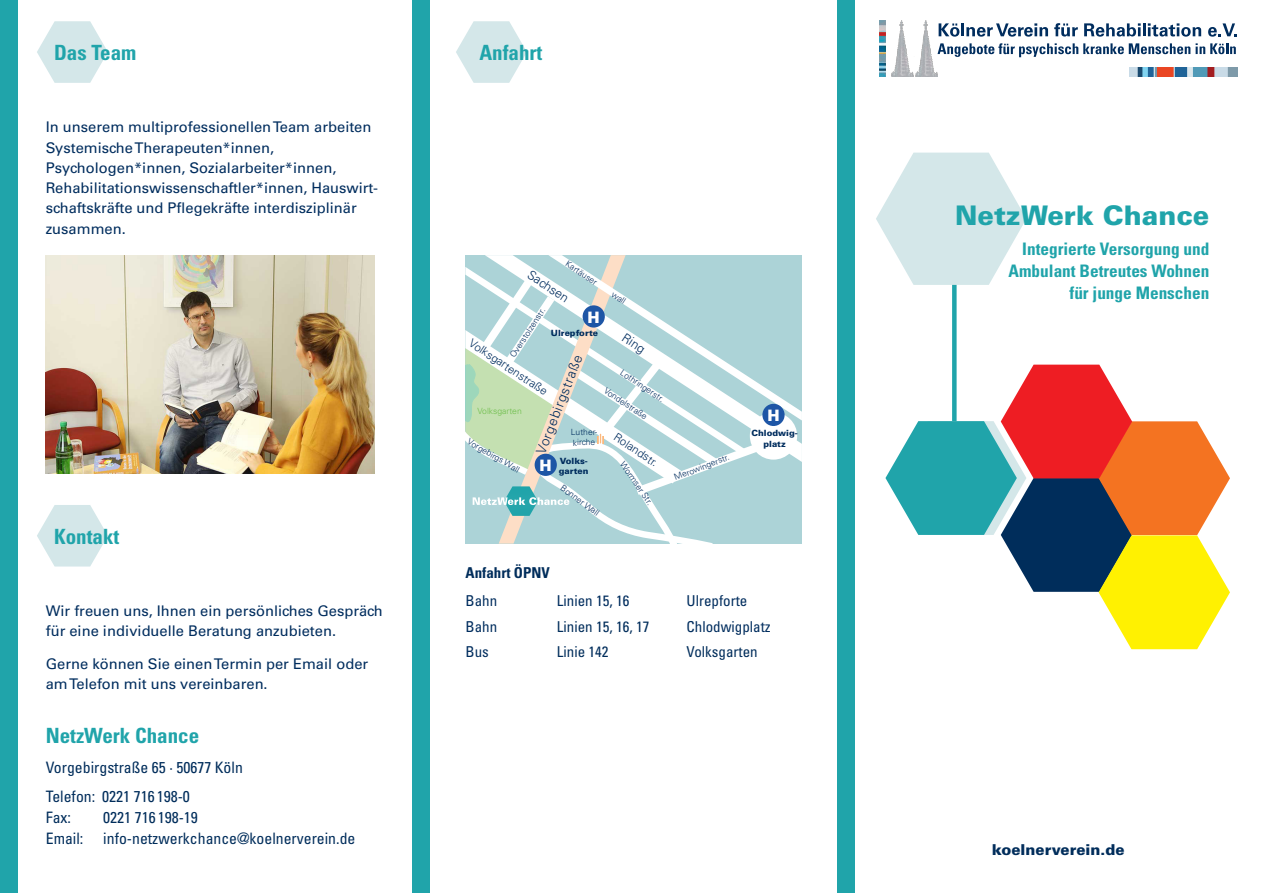
<style>
.page{position:relative;width:1263px;height:893px;background:#fff}
.page>*{position:absolute;margin:0;border:0;box-sizing:border-box;transform-origin:0 0}
.t1{font:900 27px "Univers";color:#20a4aa}
.head_gross_blau{font:700 condensed 21px "Univers";color:#20a4aa}
.Fliess_NC{font:700 condensed 21px "Univers";color:#20a4aa}
.t2{font:700 condensed 17.25px/21.8px "Univers";color:#20a4aa;text-align:right}
.head_klein_blau{font:condensed 15.75px "Univers";color:#002d5b}
.t3{font:900 15.75px "Univers";color:#fff}
.t4{font:condensed 15px "Univers";color:#002d5e}
.t5{font:condensed 15px "Univers";color:#002d5b}
.t6{font:900 15px "Univers";color:#002d5b}
.fliess{font:700 condensed 15px "Univers";color:#002d5b}
.Fliess_NC-2{font:14.7px/20.2px "Univers";color:#002d5e}
.t7{font:300 13.65px "Univers";color:#002d5e}
.t8{font:300 12.6px "Univers";color:#002d5e}
.t9{font:300 11.4px "Univers";color:#002d5e}
.t10{font:300 8.55px/10.4px "Univers";letter-spacing:-.005em;color:#002d5e}
.t11{font:900 8.55px/10.4px "Univers";color:#002d5e;text-align:center}
.t12{font:300 8.55px "Univers";color:#6dbe4a}
</style>
<div class="page">
<img style="left:892px;top:20px;width:45px;height:57px">
<img style="left:1129px;top:67px;width:108px;height:10px">
<img style="left:879px;top:20px;width:7px;height:57px">
<svg style="left:939px;top:23px;width:109px;height:14px"></svg>
<svg style="left:1054px;top:23px;width:24px;height:14px"></svg>
<svg style="left:1084px;top:23px;width:117px;height:14px"></svg>
<svg style="left:1208px;top:23px;width:28px;height:14px"></svg>
<svg style="left:937px;top:43px;width:299px;height:14px"></svg>
<svg style="left:466px;top:255px;width:335px;height:289px"></svg>
<div style="left:750px;top:412px;width:47px;height:48px;background:#fff;border-radius:50%"></div>
<div style="left:762px;top:404px;width:23px;height:22px;background:#1e56a6;border-radius:50%"></div>
<div style="left:535px;top:454px;width:22px;height:22px;background:#1e56a6;border-radius:50%"></div>
<div style="left:838px;top:0;width:17px;height:893px;background:#20a4aa"></div>
<div style="left:0;top:0;width:17px;height:893px;background:#20a4aa"></div>
<div style="left:412px;top:0;width:17px;height:893px;background:#20a4aa"></div>
<svg style="left:456px;top:21px;width:71px;height:62px"></svg>
<svg style="left:37px;top:21px;width:71px;height:62px"></svg>
<svg style="left:952px;top:285px;width:4px;height:80px"></svg>
<svg style="left:876px;top:153px;width:150px;height:132px"></svg>
<svg style="left:885px;top:365px;width:345px;height:284px"></svg>
<svg style="left:37px;top:505px;width:71px;height:61px"></svg>
<img style="left:46px;top:255px;width:328px;height:219px">
<p class="head_gross_blau" style="left:54px;top:40px;width:84px">Das Team</p>
<p class="head_gross_blau" style="left:479px;top:40px;width:64px">Anfahrt</p>
<p class="Fliess_NC-2" style="left:46px;top:117px;width:334px">In unserem multiprofessionellen Team arbeiten Systemische Therapeuten*innen, Psychologen*innen, Sozialarbeiter*innen, Rehabilitationswissenschaftler*innen, Hauswirt&shy;schaftskräfte und Pflegekräfte interdisziplinär zusammen.</p>
<p class="head_gross_blau" style="left:54px;top:524px;width:67px">Kontakt</p>
<p class="Fliess_NC-2" style="left:46px;top:601px;width:338px">Wir freuen uns, Ihnen ein persönliches Gespräch für eine individuelle Beratung anzubieten.</p>
<p class="Fliess_NC-2" style="left:46px;top:654px;width:324px">Gerne können Sie einen Termin per Email oder am Telefon mit uns vereinbaren.</p>
<p class="Fliess_NC" style="left:46px;top:723px;width:155px">NetzWerk Chance</p>
<p class="head_klein_blau" style="left:46px;top:757px;width:199px">Vorgebirgstraße 65 · 50677 Köln</p>
<p class="head_klein_blau" style="left:46px;top:787px;width:146px">Telefon: 0221 716 198-0</p>
<p class="head_klein_blau" style="left:46px;top:808px;width:27px">Fax:</p>
<p class="head_klein_blau" style="left:103px;top:808px;width:96px">0221 716 198-19</p>
<p class="head_klein_blau" style="left:46px;top:829px;width:39px">Email:</p>
<p class="head_klein_blau" style="left:103px;top:829px;width:254px">info-netzwerkchance@koelnerverein.de</p>
<p class="t10" style="left:569px;top:258px;width:38px;rotate:34deg">Kartäuser</p>
<p class="t8" style="left:533px;top:267px;width:48px;rotate:34deg">Sachsen</p>
<p class="t10" style="left:615px;top:289px;width:17px;rotate:34deg">wall</p>
<p class="t10" style="left:508px;top:354px;width:59px;rotate:-57deg">Overstolzenstr.</p>
<p class="t3" style="left:588px;top:307px;width:14px">H</p>
<p class="t11" style="left:551px;top:327px;width:49px">Ulrepforte</p>
<p class="t8" style="left:627px;top:330px;width:27px;rotate:34deg">Ring</p>
<p class="t9" style="left:475px;top:336px;width:93px;rotate:34deg">Volksgartenstraße</p>
<p class="t7" style="left:533px;top:450px;width:107px;rotate:-69deg">Vorgebirgstraße</p>
<p class="t10" style="left:624px;top:367px;width:52px;rotate:34deg">Lothringerstr.</p>
<p class="t10" style="left:608px;top:385px;width:51px;rotate:34deg">Vondelstraße</p>
<p class="t12" style="left:478px;top:405px;width:46px">Volksgarten</p>
<p class="t10" style="left:571px;top:427px;width:28px">Luther&shy;kirche</p>
<p class="t10" style="left:565px;top:483px;width:47px;rotate:36deg">Bonner Wall</p>
<p class="t9" style="left:619px;top:430px;width:52px;rotate:34deg">Rolandstr.</p>
<p class="t10" style="left:471px;top:436px;width:60px;rotate:30deg">Vorgebirgs Wall</p>
<p class="t3" style="left:540px;top:455px;width:14px">H</p>
<p class="t11" style="left:559px;top:455px;width:31px;text-align:left">Volks&shy;garten</p>
<p class="t10" style="left:626px;top:459px;width:52px;rotate:55deg">Wormser Str.</p>
<p class="t10" style="left:673px;top:472px;width:60px;rotate:-21deg">Merowingerstr.</p>
<p class="t3" style="left:767px;top:406px;width:14px">H</p>
<p class="t11" style="left:751px;top:428px;width:48px">Chlodwig&shy;platz</p>
<p class="fliess" style="left:466px;top:564px;width:86px">Anfahrt ÖPNV</p>
<p class="t4" style="left:466px;top:591px;width:33px">Bahn</p>
<p class="t4" style="left:557px;top:591px;width:74px">Linien 15, 16</p>
<p class="t4" style="left:687px;top:591px;width:62px">Ulrepforte</p>
<p class="t4" style="left:466px;top:617px;width:33px">Bahn</p>
<p class="t5" style="left:557px;top:617px;width:94px">Linien 15, 16, 17</p>
<p class="t4" style="left:687px;top:617px;width:86px">Chlodwigplatz</p>
<p class="t4" style="left:466px;top:643px;width:25px">Bus</p>
<p class="t5" style="left:557px;top:643px;width:53px">Linie 142</p>
<p class="t5" style="left:687px;top:643px;width:73px">Volksgarten</p>
<p class="t1" style="left:955px;top:198px;width:256px">NetzWerk Chance</p>
<p class="t2" style="left:1009px;top:238px;width:202px">Integrierte Versorgung und<br>Ambulant Betreutes Wohnen für junge Menschen</p>
<p class="t6" style="left:992px;top:840px;width:135px">koelnerverein.de</p>
</div>
